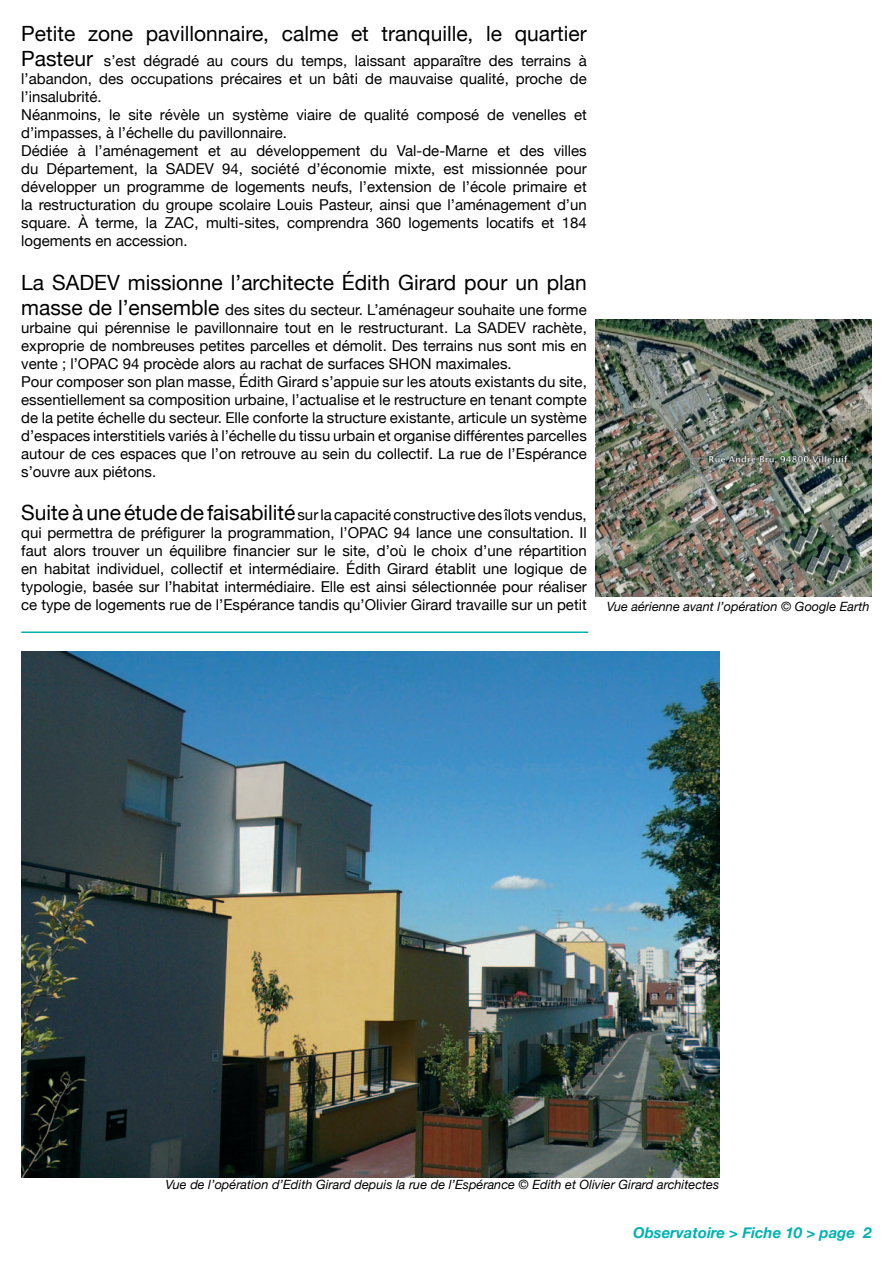
<style>
.page{position:relative;width:893px;height:1263px;background:#fff}
.page>*{position:absolute;margin:0;border:0;box-sizing:border-box;transform-origin:0 0}
.t1{font:21px "Helvetica Neue";color:#000}
.t2{font:15px/18px "Helvetica Neue";color:#000}
.t3{font:italic 700 15px "Helvetica Neue";color:#00b2b2}
.t4{font:italic 12.75px "Helvetica Neue";color:#000}
.s1{font-size:21px}
</style>
<div class="page">
<hr style="left:21px;top:631px;width:567px;height:2px;background:#00b2b2">
<img style="left:21px;top:651px;width:698px;height:526px">
<img style="left:595px;top:320px;width:277px;height:276px">
<h1 class="t1" style="left:21px;top:21px;width:567px">Petite zone pavillonnaire, calme et tranquille, le quartier</h1>
<p class="t2" style="left:21px;top:52px;width:567px"><span class="s1">Pasteur</span> s’est dégradé au cours du temps, laissant apparaître des terrains à l’abandon, des occupations précaires et un bâti de mauvaise qualité, proche de l’insalubrité.<br>Néanmoins, le site révèle un système viaire de qualité composé de venelles et d’impasses, à l’échelle du pavillonnaire.<br>Dédiée à l’aménagement et au développement du Val-de-Marne et des villes du Département, la SADEV 94, société d’économie mixte, est missionnée pour développer un programme de logements neufs, l’extension de l’école primaire et la restructuration du groupe scolaire Louis Pasteur, ainsi que l’aménagement d’un square. À terme, la ZAC, multi-sites, comprendra 360 logements locatifs et 184 logements en accession.</p>
<h1 class="t1" style="left:21px;top:270px;width:567px">La SADEV missionne l’architecte Édith Girard pour un plan</h1>
<p class="t2" style="left:21px;top:300px;width:567px"><span class="s1">masse de l’ensemble</span> des sites du secteur. L’aménageur souhaite une forme urbaine qui pérennise le pavillonnaire tout en le restructurant. La SADEV rachète, exproprie de nombreuses petites parcelles et démolit. Des terrains nus sont mis en vente ; l’OPAC 94 procède alors au rachat de surfaces SHON maximales.<br>Pour composer son plan masse, Édith Girard s’appuie sur les atouts existants du site, essentiellement sa composition urbaine, l’actualise et le restructure en tenant compte de la petite échelle du secteur. Elle conforte la structure existante, articule un système d’espaces interstitiels variés à l’échelle du tissu urbain et organise différentes parcelles autour de ces espaces que l’on retrouve au sein du collectif. La rue de l’Espérance s’ouvre aux piétons.</p>
<p class="t2" style="left:21px;top:506px;width:567px;text-align:justify"><span class="s1">Suite à une étude de faisabilité</span> sur la capacité constructive des îlots vendus, qui permettra de préfigurer la programmation, l’OPAC 94 lance une consultation. Il faut alors trouver un équilibre financier sur le site, d’où le choix d’une répartition en habitat individuel, collectif et intermédiaire. Édith Girard établit une logique de typologie, basée sur l’habitat intermédiaire. Elle est ainsi sélectionnée pour réaliser ce type de logements rue de l’Espérance tandis qu’Olivier Girard travaille sur un petit</p>
<p class="t4" style="left:607px;top:599px;width:264px">Vue aérienne avant l’opération © Google Earth</p>
<p class="t4" style="left:166px;top:1177px;width:555px">Vue de l’opération d’Edith Girard depuis la rue de l’Espérance © Edith et Olivier Girard architectes</p>
<p class="t3" style="left:633px;top:1224px;width:240px">Observatoire &gt; Fiche 10 &gt; page 2</p>
</div>
